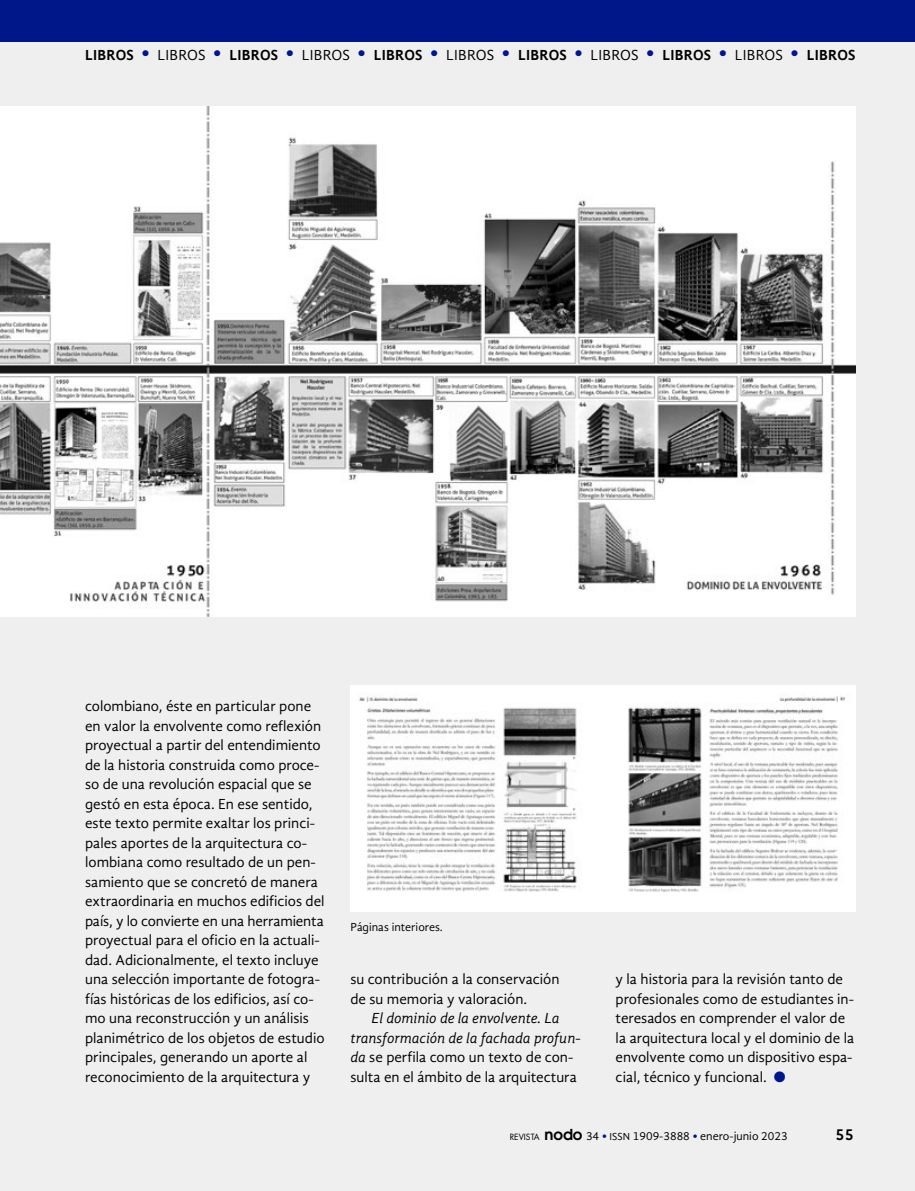
<style>
.page{position:relative;width:915px;height:1191px;background:#fff}
.page>*{position:absolute;margin:0;border:0;box-sizing:border-box;transform-origin:0 0}
.t1{font:700 16.5px "Gandhi Sans";color:#000}
.t2{font:15px/19.5px "Gandhi Sans";color:#000}
.t3{font:italic 15px/19.5px "Gandhi Sans";letter-spacing:-.01em;color:#000;text-align:center}
.t4{font:700 15px "Gandhi Sans";letter-spacing:.02em;color:#000}
.t5{font:12px "Gandhi Sans";color:#000}
.s1{font-weight:400;font-size:22.5px;color:#001789}
.s2{font-weight:400}
.s3{font-style:normal}
.s4{color:#001789}
.s5{font-family:"Futura";font-size:8.4px}
.s6{font-family:"Avant Garde";font-weight:600;font-size:15px}
.s7{font-weight:700;color:#001789}
.s8{font-size:10.5px}
</style>
<div class="page">
<div style="left:0;top:38px;width:914px;height:1153px;background:#efeff0"></div>
<div style="left:0;top:0;width:914px;height:42px;background:#001789"></div>
<img style="left:0;top:106px;width:855px;height:510px">
<img style="left:350px;top:685px;width:505px;height:226px">
<p class="t4" style="left:85px;top:46px;width:771px">LIBROS <span class="s1">•</span> <span class="s2">LIBROS</span> <span class="s1">•</span> LIBROS <span class="s1">•</span> <span class="s2">LIBROS</span> <span class="s1">•</span> LIBROS <span class="s1">•</span> <span class="s2">LIBROS</span> <span class="s1">•</span> LIBROS <span class="s1">•</span> <span class="s2">LIBROS</span> <span class="s1">•</span> LIBROS <span class="s1">•</span> <span class="s2">LIBROS</span> <span class="s1">•</span> LIBROS</p>
<p class="t2" style="left:85px;top:696px;width:241px">colombiano, éste en particular pone en valor la envolvente como reflexión proyectual a partir del entendimiento de la historia construida como proce&shy;so de una revolución espacial que se gestó en esta época. En ese sentido, este texto permite exaltar los princi&shy;pales aportes de la arquitectura co&shy;lombiana como resultado de un pen&shy;samiento que se concretó de manera extraordinaria en muchos edificios del país, y lo convierte en una herramienta proyectual para el oficio en la actuali&shy;dad. Adicionalmente, el texto incluye una selección importante de fotogra&shy;fías históricas de los edificios, así co&shy;mo una reconstrucción y un análisis planimétrico de los objetos de estudio principales, generando un aporte al reconocimiento de la arquitectura y</p>
<p class="t5" style="left:350px;top:920px;width:94px">Páginas interiores.</p>
<p class="t2" style="left:350px;top:969px;width:211px">su contribución a la conservación de su memoria y valoración.</p>
<p class="t3" style="left:350px;top:1008px;width:232px">El dominio de la envolvente. La transformación de la fachada profun&shy;da <span class="s3">se perfila como un texto de con&shy;sulta en el ámbito de la arquitectura</span></p>
<p class="t2" style="left:615px;top:969px;width:240px">y la historia para la revisión tanto de profesionales como de estudiantes in&shy;teresados en comprender el valor de la arquitectura local y el dominio de la envolvente como un dispositivo espa&shy;cial, técnico y funcional. <span class="s4">●</span></p>
<p class="t5" style="left:509px;top:1129px;width:279px"><span class="s5">REVISTA</span> <span class="s6">nodo</span> 34 <span class="s7">•</span> <span class="s8">ISSN</span> 1909-3888 <span class="s7">•</span> enero-junio 2023</p>
<p class="t1" style="left:835px;top:1125px;width:20px">55</p>
</div>
